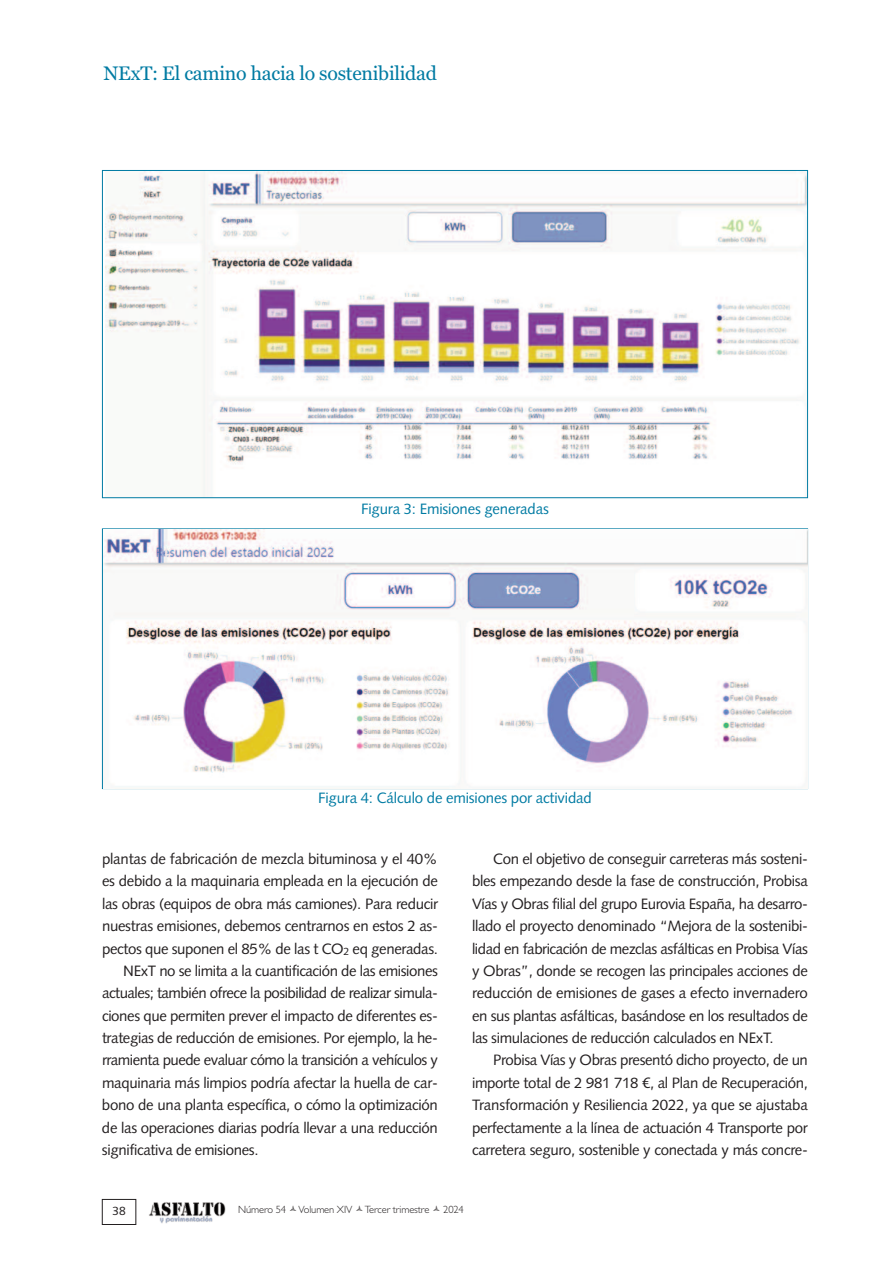
<style>
.page{position:relative;width:893px;height:1263px;background:#fff}
.page>*{position:absolute;margin:0;border:0;box-sizing:border-box;transform-origin:0 0}
.t1{font:19.5px "Georgia";letter-spacing:-.01em;color:#007ba3}
.t2{font:15px/22.4px "Syntax LT Std";letter-spacing:-.02em;color:#231f20;text-align:justify}
.t3{font:15px "Syntax LT Std";letter-spacing:-.01em;color:#007ba3}
.t4{font:12px "Syntax LT Std";color:#231f20}
.t5{font:300 10.5px "Gill Sans";letter-spacing:-.01em;color:#231f20}
</style>
<div class="page">
<img style="left:149px;top:1202px;width:77px;height:21px">
<div style="left:102px;top:1199px;width:34px;height:26px;border:1px solid #231f20"></div>
<img style="left:105px;top:172px;width:701px;height:324px">
<img style="left:104px;top:529px;width:703px;height:258px">
<h1 class="t1" style="left:104px;top:62px;width:335px">NExT: El camino hacia lo sostenibilidad</h1>
<p class="t3" style="left:361px;top:502px;width:189px">Figura 3: Emisiones generadas</p>
<p class="t3" style="left:318px;top:792px;width:275px">Figura 4: Cálculo de emisiones por actividad</p>
<p class="t2" style="left:102px;top:849px;width:337px">plantas de fabricación de mezcla bituminosa y el 40%</p>
<p class="t2" style="left:102px;top:871px;width:337px">es debido a la maquinaria empleada en la ejecución de</p>
<p class="t2" style="left:102px;top:894px;width:337px">las obras (equipos de obra más camiones). Para reducir</p>
<p class="t2" style="left:102px;top:916px;width:337px">nuestras emisiones, debemos centrarnos en estos 2 as-</p>
<p class="t2" style="left:102px;top:938px;width:337px">pectos que suponen el 85% de las t CO<sub>2</sub> eq generadas.</p>
<p class="t2" style="left:123px;top:961px;width:316px">NExT no se limita a la cuantificación de las emisiones</p>
<p class="t2" style="left:102px;top:983px;width:337px">actuales; también ofrece la posibilidad de realizar simula-</p>
<p class="t2" style="left:102px;top:1005px;width:337px">ciones que permiten prever el impacto de diferentes es-</p>
<p class="t2" style="left:102px;top:1028px;width:337px">trategias de reducción de emisiones. Por ejemplo, la he-</p>
<p class="t2" style="left:102px;top:1050px;width:337px">rramienta puede evaluar cómo la transición a vehículos y</p>
<p class="t2" style="left:102px;top:1073px;width:337px">maquinaria más limpios podría afectar la huella de car-</p>
<p class="t2" style="left:102px;top:1095px;width:337px">bono de una planta específica, o cómo la optimización</p>
<p class="t2" style="left:102px;top:1117px;width:337px">de las operaciones diarias podría llevar a una reducción</p>
<p class="t2" style="left:102px;top:1140px;width:158px">significativa de emisiones.</p>
<p class="t2" style="left:472px;top:849px;width:337px;text-indent:21px">Con el objetivo de conseguir carreteras más sosteni&shy;bles empezando desde la fase de construcción, Probisa Vías y Obras filial del grupo Eurovia España, ha desarro&shy;llado el proyecto denominado “Mejora de la sostenibi&shy;lidad en fabricación de mezclas asfálticas en Probisa Vías y Obras”, donde se recogen las principales acciones de reducción de emisiones de gases a efecto invernadero en sus plantas asfálticas, basándose en los resultados de las simulaciones de reducción calculados en NExT.</p>
<p class="t2" style="left:472px;top:1050px;width:337px;text-indent:21px">Probisa Vías y Obras presentó dicho proyecto, de un importe total de 2 981 718 €, al Plan de Recuperación, Transformación y Resiliencia 2022, ya que se ajustaba perfectamente a la línea de actuación 4 Transporte por carretera seguro, sostenible y conectada y más concre-</p>
<p class="t4" style="left:112px;top:1206px;width:15px">38</p>
<p class="t5" style="left:238px;top:1203px;width:193px">Número 54 Volumen XIV Tercer trimestre</p>
<p class="t5" style="left:443px;top:1203px;width:22px">2024</p>
</div>
